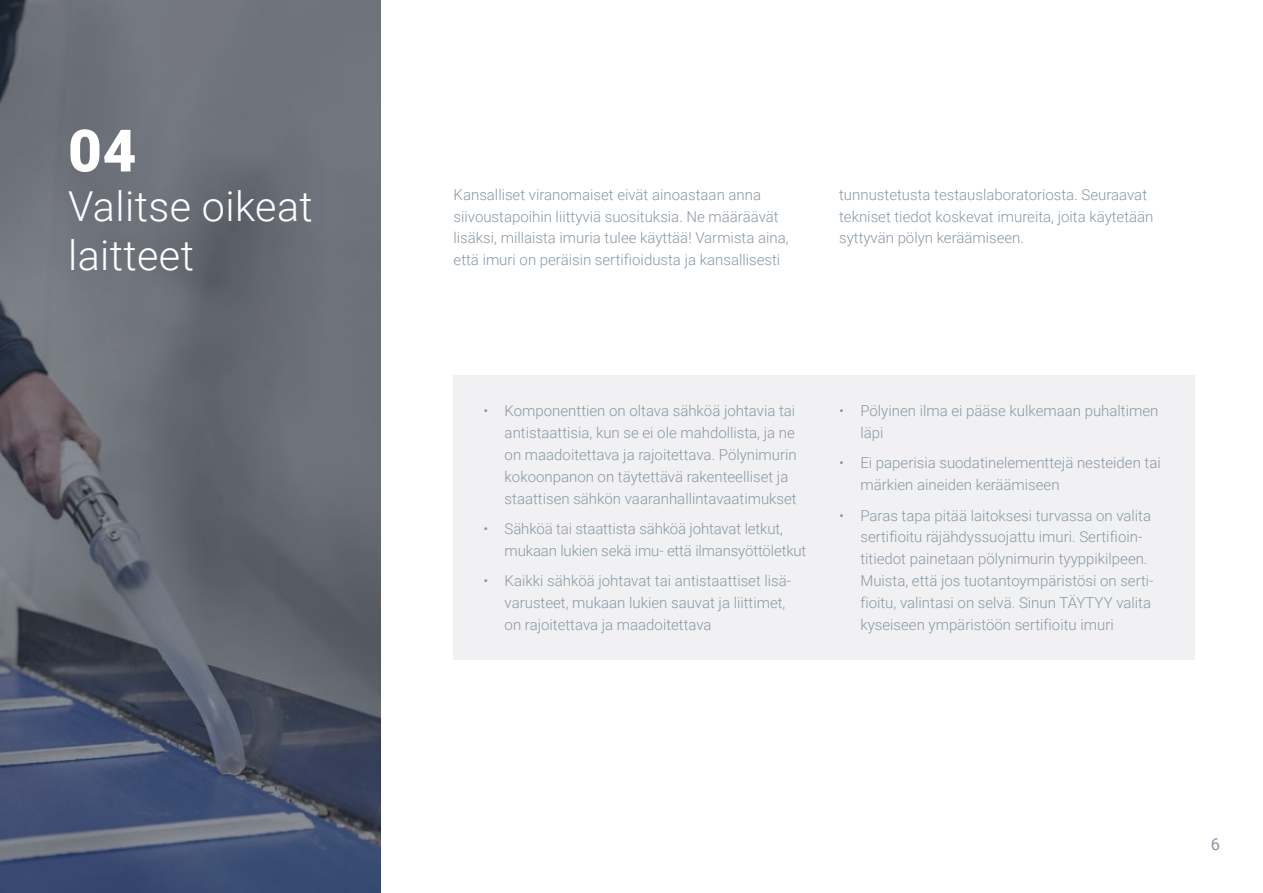
<style>
.page{position:relative;width:1263px;height:893px;background:#fff}
.page>*{position:absolute;margin:0;border:0;box-sizing:border-box;transform-origin:0 0}
.t1{font:900 58.5px "Roboto";color:#fff}
.t2{font:300 41.25px/49.5px "Roboto";letter-spacing:.01em;color:#fff}
.t3{font:16.5px "Roboto";color:#8998a5}
.t4{font:300 15px/21.8px "Roboto";color:#8998a5}
</style>
<div class="page">
<svg style="left:0;top:0;width:381px;height:893px;background:#5f6572"></svg>
<div style="left:454px;top:375px;width:741px;height:285px;background:#f1f1f3"></div>
<h1 class="t1" style="left:68px;top:110px;width:70px">04</h1>
<h2 class="t2" style="left:68px;top:180px;width:246px">Valitse oikeat laitteet</h2>
<p class="t4" style="left:454px;top:183px;width:337px">Kansalliset viranomaiset eivät ainoastaan anna siivoustapoihin liittyviä suosituksia. Ne määräävät lisäksi, millaista imuria tulee käyttää! Varmista aina, että imuri on peräisin sertifioidusta ja kansallisesti</p>
<p class="t4" style="left:839px;top:183px;width:316px">tunnustetusta testauslaboratoriosta. Seuraavat tekniset tiedot koskevat imureita, joita käytetään syttyvän pölyn keräämiseen.</p>
<p class="t4" style="left:505px;top:400px;width:294px;text-indent:-21px">• Komponenttien on oltava sähköä johtavia tai antistaattisia, kun se ei ole mahdollista, ja ne on maadoitettava ja rajoitettava. Pölynimurin kokoonpanon on täytettävä rakenteelliset ja staattisen sähkön vaaranhallintavaatimukset</p>
<p class="t4" style="left:505px;top:517px;width:303px;text-indent:-21px">• Sähköä tai staattista sähköä johtavat letkut, mukaan lukien sekä imu- että ilmansyöttöletkut</p>
<p class="t4" style="left:505px;top:569px;width:288px;text-indent:-21px">• Kaikki sähköä johtavat tai antistaattiset lisä&shy;varusteet, mukaan lukien sauvat ja liittimet, on rajoitettava ja maadoitettava</p>
<p class="t4" style="left:860px;top:400px;width:299px;text-indent:-21px">• Pölyinen ilma ei pääse kulkemaan puhaltimen läpi</p>
<p class="t4" style="left:860px;top:452px;width:302px;text-indent:-21px">• Ei paperisia suodatinelementtejä nesteiden tai märkien aineiden keräämiseen</p>
<p class="t4" style="left:860px;top:504px;width:295px;text-indent:-21px">• Paras tapa pitää laitoksesi turvassa on valita sertifioitu räjähdyssuojattu imuri. Sertifioin&shy;titiedot painetaan pölynimurin tyyppikilpeen.<br>Muista, että jos tuotantoympäristösi on serti&shy;fioitu, valintasi on selvä. Sinun TÄYTYY valita kyseiseen ympäristöön sertifioitu imuri</p>
<p class="t3" style="left:1211px;top:833px;width:11px">6</p>
</div>
